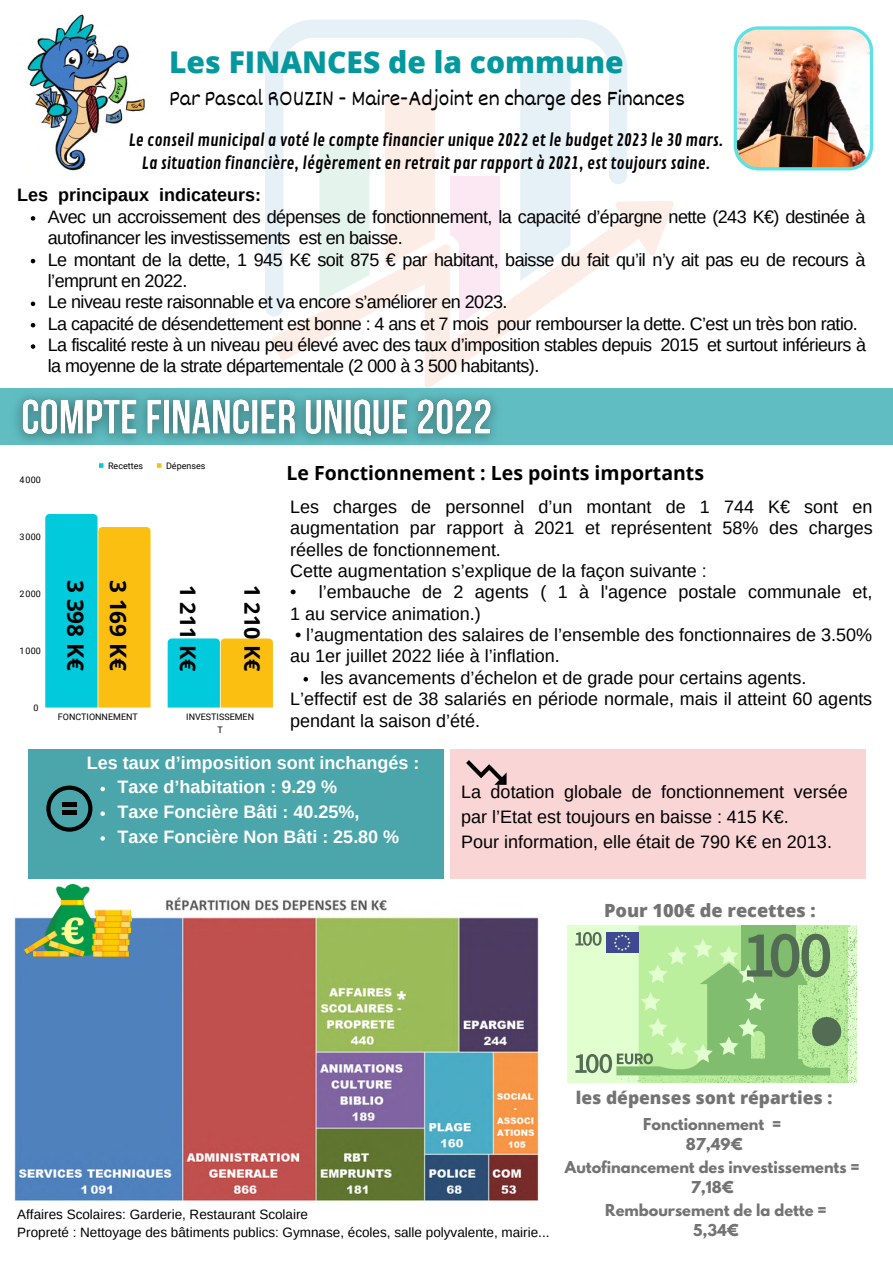
<style>
.page{position:relative;width:893px;height:1264px;background:#fff}
.page>*{position:absolute;margin:0;border:0;box-sizing:border-box;transform-origin:0 0}
.t1{font:800 30px "Open Sans";color:#03989e}
.t2{font:22.5px "Dekko";color:#000}
.t3{font:700 22.5px "Open Sans";color:#000}
.t4{font:700 21.45px "Open Sans";color:#000}
.t5{font:700 19.5px "Open Sans";color:#000}
.t6{font:800 18.15px "Open Sans";color:#737373}
.t7{font:18px/21.3px "Arimo";letter-spacing:-.03em;color:#000}
.t8{font:18px/21.3px "Arimo";color:#000}
.t9{font:700 18px "Arimo";color:#fff}
.t10{font:18px/21.3px "Arimo";color:#010101}
.t11{font:700 18px "Arimo";color:#000}
.t12{font:800 18px "Open Sans";color:#fff}
.t13{font:800 17.4px "Open Sans";color:#737373}
.t14{font:16.5px "Contrail One";color:#000}
.t15{font:700 14.55px "League Spartan";color:#737373}
.t16{font:13.5px "Arimo";color:#000}
.t17{font:9px/12.3px "Roboto";color:#000;text-align:center}
</style>
<div class="page">
<div style="left:0;top:388px;width:892px;height:56px;background:#60bec2"></div>
<img style="left:27px;top:14px;width:118px;height:157px">
<img style="left:733px;top:26px;width:140px;height:144px">
<svg style="left:271px;top:201px;width:403px;height:179px"></svg>
<svg style="left:450px;top:316px;width:50px;height:8px"></svg>
<svg style="left:265px;top:19px;width:362px;height:297px"></svg>
<svg style="left:45px;top:514px;width:105px;height:193px;background:#7ac783"></svg>
<svg style="left:168px;top:638px;width:105px;height:69px;background:#7fc578"></svg>
<div style="left:29px;top:748px;width:415px;height:130px;background:#4aa6ab"></div>
<div style="left:450px;top:748px;width:415px;height:130px;background:#f9d5d5"></div>
<svg style="left:46px;top:785px;width:46px;height:46px"></svg>
<div style="left:62px;top:802px;width:15px;height:5px;background:#000"></div>
<hr style="left:62px;top:810px;width:15px;height:4px;background:#000">
<svg style="left:466px;top:760px;width:40px;height:24px"></svg>
<div style="left:567px;top:925px;width:290px;height:157px;background:#dfffcb"></div>
<svg style="left:575px;top:925px;width:282px;height:157px"></svg>
<svg style="left:812px;top:1016px;width:29px;height:30px"></svg>
<img style="left:14px;top:897px;width:525px;height:304px">
<img style="left:25px;top:884px;width:107px;height:72px">
<svg style="left:303px;top:677px;width:5px;height:4px"></svg>
<svg style="left:31px;top:216px;width:4px;height:5px"></svg>
<svg style="left:31px;top:259px;width:4px;height:4px"></svg>
<svg style="left:31px;top:301px;width:4px;height:5px"></svg>
<svg style="left:31px;top:323px;width:4px;height:4px"></svg>
<svg style="left:31px;top:344px;width:4px;height:5px"></svg>
<img style="left:4px;top:380px;width:514px;height:86px">
<svg style="left:100px;top:786px;width:5px;height:5px"></svg>
<svg style="left:100px;top:811px;width:5px;height:5px"></svg>
<svg style="left:100px;top:836px;width:5px;height:4px"></svg>
<p class="t1" style="left:169px;top:41px;width:456px">Les FINANCES de la commune</p>
<p class="t2" style="left:169px;top:84px;width:517px">Par Pascal ROUZIN - Maire-Adjoint en charge des Finances</p>
<p class="t14" style="left:129px;top:131px;width:596px">Le conseil municipal a voté le compte financier unique 2022 et le budget 2023 le 30 mars.</p>
<p class="t14" style="left:142px;top:153px;width:570px">La situation financière, légèrement en retrait par rapport à 2021, est toujours saine.</p>
<p class="t11" style="left:17px;top:185px;width:245px">Les principaux indicateurs:</p>
<p class="t7" style="left:48px;top:206px;width:819px">Avec un accroissement des dépenses de fonctionnement, la capacité d’épargne nette (243 K€) destinée à autofinancer les investissements est en baisse.</p>
<p class="t7" style="left:48px;top:249px;width:819px">Le montant de la dette, 1 945 K€ soit 875 € par habitant, baisse du fait qu’il n’y ait pas eu de recours à l’emprunt en 2022.</p>
<p class="t7" style="left:48px;top:291px;width:461px">Le niveau reste raisonnable et va encore s’améliorer en 2023.</p>
<p class="t7" style="left:48px;top:313px;width:811px">La capacité de désendettement est bonne : 4 ans et 7 mois pour rembourser la dette. C’est un très bon ratio.</p>
<p class="t7" style="left:48px;top:334px;width:819px">La fiscalité reste à un niveau peu élevé avec des taux d’imposition stables depuis 2015 et surtout inférieurs à la moyenne de la strate départementale (2 000 à 3 500 habitants).</p>
<p class="t17" style="left:19px;top:474px;width:23px">4000</p>
<p class="t17" style="left:19px;top:530px;width:23px">3000</p>
<p class="t17" style="left:19px;top:587px;width:23px">2000</p>
<p class="t17" style="left:19px;top:644px;width:23px">1000</p>
<p class="t17" style="left:33px;top:701px;width:7px">0</p>
<p class="t17" style="left:108px;top:459px;width:36px">Recettes</p>
<p class="t17" style="left:166px;top:459px;width:41px">Dépenses</p>
<p class="t3" style="left:91px;top:580px;width:92px;rotate:90deg">3 398 K€</p>
<p class="t4" style="left:203px;top:584px;width:88px;rotate:90deg">1 211 K€</p>
<p class="t4" style="left:267px;top:584px;width:88px;rotate:90deg">1 210 K€</p>
<p class="t3" style="left:134px;top:580px;width:92px;rotate:90deg">3 169 K€</p>
<p class="t17" style="left:58px;top:711px;width:81px">FONCTIONNEMENT</p>
<p class="t17" style="left:186px;top:711px;width:69px">INVESTISSEMEN<br>T</p>
<p class="t5" style="left:286px;top:459px;width:419px">Le Fonctionnement : Les points importants</p>
<p class="t7" style="left:290px;top:496px;width:584px;text-align:justify">Les charges de personnel d’un montant de 1 744 K€ sont en augmentation par rapport à 2021 et représentent 58% des charges réelles de fonctionnement.</p>
<p class="t8" style="left:290px;top:560px;width:418px">Cette augmentation s’explique de la façon suivante :</p>
<p class="t10" style="left:290px;top:581px;width:584px">• l’embauche de 2 agents ( 1 à l'agence postale communale et,<br>1 au service animation.)</p>
<p class="t8" style="left:290px;top:624px;width:583px">• l’augmentation des salaires de l’ensemble des fonctionnaires de 3.50% au 1er juillet 2022 liée à l’inflation.</p>
<p class="t8" style="left:290px;top:688px;width:583px">L’effectif est de 38 salariés en période normale, mais il atteint 60 agents pendant la saison d’été.</p>
<p class="t8" style="left:320px;top:667px;width:487px">les avancements d’échelon et de grade pour certains agents.</p>
<p class="t9" style="left:87px;top:752px;width:334px">Les taux d’imposition sont inchangés :</p>
<p class="t9" style="left:117px;top:777px;width:221px">Taxe d’habitation : 9.29 %</p>
<p class="t9" style="left:117px;top:802px;width:243px">Taxe Foncière Bâti : 40.25%,</p>
<p class="t9" style="left:117px;top:826px;width:283px">Taxe Foncière Non Bâti : 25.80 %</p>
<p class="t8" style="left:461px;top:779px;width:388px;line-height:24.8px">La dotation globale de fonctionnement versée par l’Etat est toujours en baisse : 415 K€.</p>
<p class="t8" style="left:461px;top:830px;width:372px">Pour information, elle était de 790 K€ en 2013.</p>
<p class="t6" style="left:604px;top:897px;width:213px">Pour 100€ de recettes :</p>
<p class="t12" style="left:397px;top:985px;width:11px">*</p>
<p class="t13" style="left:576px;top:1085px;width:258px">les dépenses sont réparties :</p>
<p class="t15" style="left:643px;top:1116px;width:139px">Fonctionnement =</p>
<p class="t15" style="left:685px;top:1136px;width:58px">87,49€</p>
<p class="t15" style="left:565px;top:1159px;width:296px">Autofinancement des investissements =</p>
<p class="t15" style="left:690px;top:1180px;width:45px">7,18€</p>
<p class="t16" style="left:17px;top:1206px;width:292px">Affaires Scolaires: Garderie, Restaurant Scolaire</p>
<p class="t16" style="left:17px;top:1224px;width:533px">Propreté : Nettoyage des bâtiments publics: Gymnase, écoles, salle polyvalente, mairie...</p>
<p class="t15" style="left:605px;top:1202px;width:223px">Remboursement de la dette =</p>
<p class="t15" style="left:693px;top:1222px;width:47px">5,34€</p>
</div>
